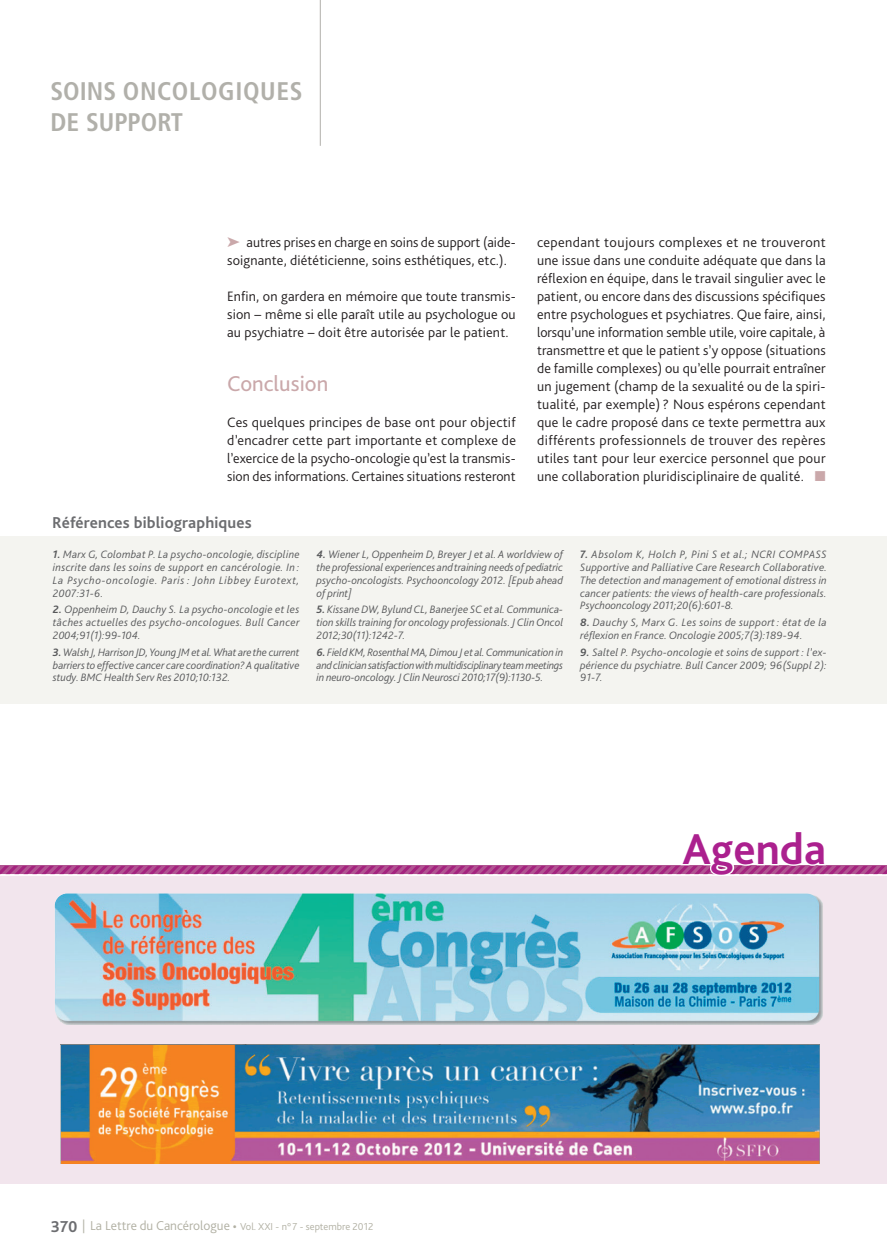
<style>
.page{position:relative;width:887px;height:1257px;background:#fff}
.page>*{position:absolute;margin:0;border:0;box-sizing:border-box;transform-origin:0 0}
.titre{font:700 45px "Bliss Pro";color:#ab208e}
.t1{font:700 condensed 25.5px/30.6px "Frutiger LT Std";letter-spacing:.01em;color:#b1b0aa}
._555-SOS-inter_1{font:22.5px "Bliss Pro";color:#caa8aa}
.t2{font:700 16.5px "Bliss Pro";letter-spacing:.01em;color:#6c6d70}
._555-SOS-texte{font:300 14.25px/18px "Bliss Pro";letter-spacing:.01em;color:#231f20;text-align:justify}
._01-BIBLIO_texte{font:italic 300 11.25px/12.8px "Bliss Pro";letter-spacing:.005em;color:#57585a;text-align:justify}
.t3{font:300 10.5px "Bliss Pro";color:#b1b0a3}
.s1{color:#caa8aa}
.s2{font-weight:700}
.s3{font-weight:700;font-size:16.5px;color:#6c6d70}
.s4{font-size:13.5px}
</style>
<div class="page">
<hr style="left:320px;top:0;width:1px;height:146px;background:#b1b0aa">
<div style="left:0;top:536px;width:887px;height:168px;background:#f4f4f0"></div>
<div style="left:0;top:870px;width:887px;height:313px;background:#f2e5ed"></div>
<svg style="left:0;top:865px;width:887px;height:11px;background:#ba629f"></svg>
<img style="left:54px;top:893px;width:769px;height:132px">
<img style="left:60px;top:1044px;width:760px;height:120px">
<h2 class="t1" style="left:51px;top:76px;width:254px">SOINS ONCOLOGIQUES<br>DE SUPPORT</h2>
<p class="_555-SOS-texte" style="left:227px;top:233px;width:290px"><span class="s1">➤</span> autres prises en charge en soins de support (aide&shy;soignante, diététicienne, soins esthétiques, etc.).</p>
<p class="_555-SOS-texte" style="left:227px;top:287px;width:290px">Enfin, on gardera en mémoire que toute transmis&shy;sion − même si elle paraît utile au psychologue ou au psychiatre − doit être autorisée par le patient.</p>
<p class="_555-SOS-inter_1" style="left:227px;top:370px;width:103px">Conclusion</p>
<p class="_555-SOS-texte" style="left:227px;top:413px;width:290px">Ces quelques principes de base ont pour objectif d’encadrer cette part importante et complexe de l’exercice de la psycho-oncologie qu’est la transmis&shy;sion des informations. Certaines situations resteront</p>
<p class="t2" style="left:52px;top:512px;width:201px">Références bibliographiques</p>
<p class="_555-SOS-texte" style="left:537px;top:233px;width:290px">cependant toujours complexes et ne trouveront une issue dans une conduite adéquate que dans la réflexion en équipe, dans le travail singulier avec le patient, ou encore dans des discussions spécifiques entre psychologues et psychiatres. Que faire, ainsi, lorsqu’une information semble utile, voire capitale, à transmettre et que le patient s’y oppose (situations de famille complexes) ou qu’elle pourrait entraîner un jugement (champ de la sexualité ou de la spiri&shy;tualité, par exemple) ? Nous espérons cependant que le cadre proposé dans ce texte permettra aux différents professionnels de trouver des repères utiles tant pour leur exercice personnel que pour une collaboration pluridisciplinaire de qualité. <span class="s1">■</span></p>
<p class="_01-BIBLIO_texte" style="left:53px;top:548px;width:248px"><span class="s2">1.</span> Marx G, Colombat P. La psycho-oncologie, discipline inscrite dans les soins de support en cancérologie. In :<br>La Psycho-oncologie. Paris : John Libbey Eurotext, 2007:31-6.</p>
<p class="_01-BIBLIO_texte" style="left:53px;top:603px;width:248px"><span class="s2">2.</span> Oppenheim D, Dauchy S. La psycho-oncologie et les tâches actuelles des psycho-oncologues. Bull Cancer 2004;91(1):99-104.</p>
<p class="_01-BIBLIO_texte" style="left:53px;top:645px;width:248px"><span class="s2">3.</span> Walsh J, Harrison JD, Young JM et al. What are the current barriers to effective cancer care coordination? A qualitative study. BMC Health Serv Res 2010;10:132.</p>
<p class="_01-BIBLIO_texte" style="left:317px;top:548px;width:248px"><span class="s2">4.</span> Wiener L, Oppenheim D, Breyer J et al. A worldview of the professional experiences and training needs of pediatric psycho-oncologists. Psychooncology 2012. [Epub ahead of print]</p>
<p class="_01-BIBLIO_texte" style="left:317px;top:603px;width:248px"><span class="s2">5.</span> Kissane DW, Bylund CL, Banerjee SC et al. Communica&shy;tion skills training for oncology professionals. J Clin Oncol 2012;30(11):1242-7.</p>
<p class="_01-BIBLIO_texte" style="left:317px;top:645px;width:248px"><span class="s2">6.</span> Field KM, Rosenthal MA, Dimou J et al. Communication in and clinician satisfaction with multidisciplinary team meetings in neuro-oncology. J Clin Neurosci 2010;17(9):1130-5.</p>
<p class="_01-BIBLIO_texte" style="left:580px;top:548px;width:248px"><span class="s2">7.</span> Absolom K, Holch P, Pini S et al.; NCRI COMPASS Supportive and Palliative Care Research Collaborative.<br>The detection and management of emotional distress in cancer patients: the views of health-care professionals.<br>Psychooncology 2011;20(6):601-8.</p>
<p class="_01-BIBLIO_texte" style="left:580px;top:616px;width:248px"><span class="s2">8.</span> Dauchy S, Marx G. Les soins de support : état de la réflexion en France. Oncologie 2005;7(3):189-94.</p>
<p class="_01-BIBLIO_texte" style="left:580px;top:645px;width:248px"><span class="s2">9.</span> Saltel P. Psycho-oncologie et soins de support : l’ex&shy;périence du psychiatre. Bull Cancer 2009; 96(Suppl 2):<br>91-7.</p>
<p class="titre" style="left:682px;top:821px;width:145px">Agenda</p>
<p class="t3" style="left:51px;top:1220px;width:324px"><span class="s3">370</span> <span class="s4">| La Lettre du Cancérologue •</span> Vol. XXI - n° 7 - septembre 2012</p>
</div>
